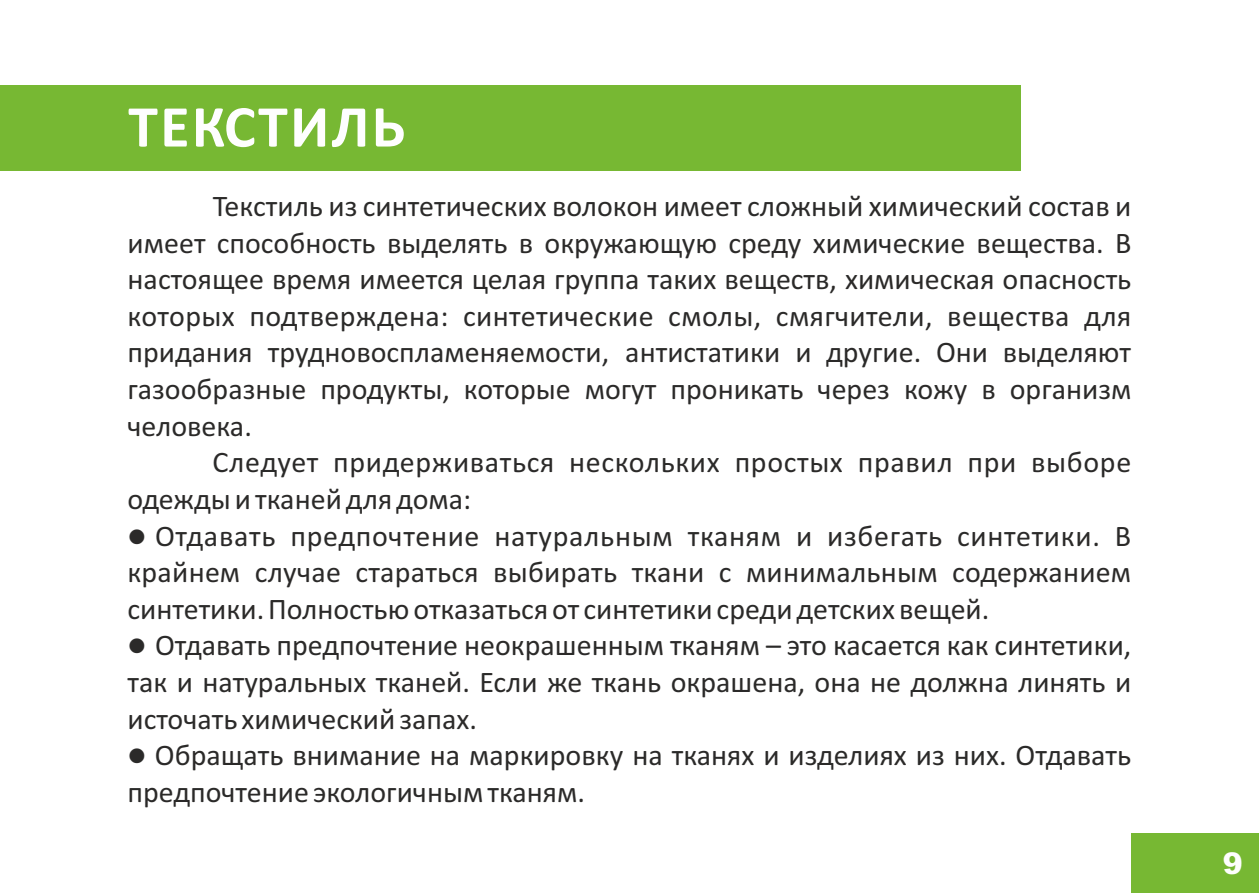
<style>
.page{position:relative;width:1259px;height:893px;background:#fff}
.page>*{position:absolute;margin:0;border:0;box-sizing:border-box;transform-origin:0 0}
.t1{font:700 60px "Calibri";letter-spacing:.04em;color:#fefefe}
.t2{font:30px/36.6px "Calibri";color:#2b2a29;text-align:justify}
.t3{font:30px/36.6px "Calibri";letter-spacing:.02em;color:#2b2a29}
.t4{font:900 30px "Arial";color:#fefefe}
</style>
<div class="page">
<div style="left:1131px;top:833px;width:128px;height:60px;background:#77b833"></div>
<div style="left:0;top:85px;width:1020px;height:85px;background:#77b833"></div>
<h1 class="t1" style="left:128px;top:102px;width:278px">ТЕКСТИЛЬ</h1>
<p class="t2" style="left:127px;top:190px;width:1005px;text-indent:85px">Текстиль из синтетических волокон имеет сложный химический состав и имеет способность выделять в окружающую среду химические вещества. В настоящее время имеется целая группа таких веществ, химическая опасность которых подтверждена: синтетические смолы, смягчители, вещества для придания трудновоспламеняемости, антистатики и другие. Они выделяют газообразные продукты, которые могут проникать через кожу в организм человека.</p>
<p class="t3" style="left:127px;top:446px;width:1005px;text-indent:85px">Следует придерживаться нескольких простых правил при выборе одежды и тканей для дома:</p>
<p class="t2" style="left:127px;top:520px;width:1005px">● Отдавать предпочтение натуральным тканям и избегать синтетики. В крайнем случае стараться выбирать ткани с минимальным содержанием синтетики. Полностью отказаться от синтетики среди детских вещей.</p>
<p class="t2" style="left:127px;top:630px;width:1005px">● Отдавать предпочтение неокрашенным тканям – это касается как синтетики, так и натуральных тканей. Если же ткань окрашена, она не должна линять и источать химический запах.</p>
<p class="t2" style="left:127px;top:739px;width:1005px">● Обращать внимание на маркировку на тканях и изделиях из них. Отдавать предпочтение экологичным тканям.</p>
<p class="t4" style="left:1222px;top:852px;width:22px">9</p>
</div>
